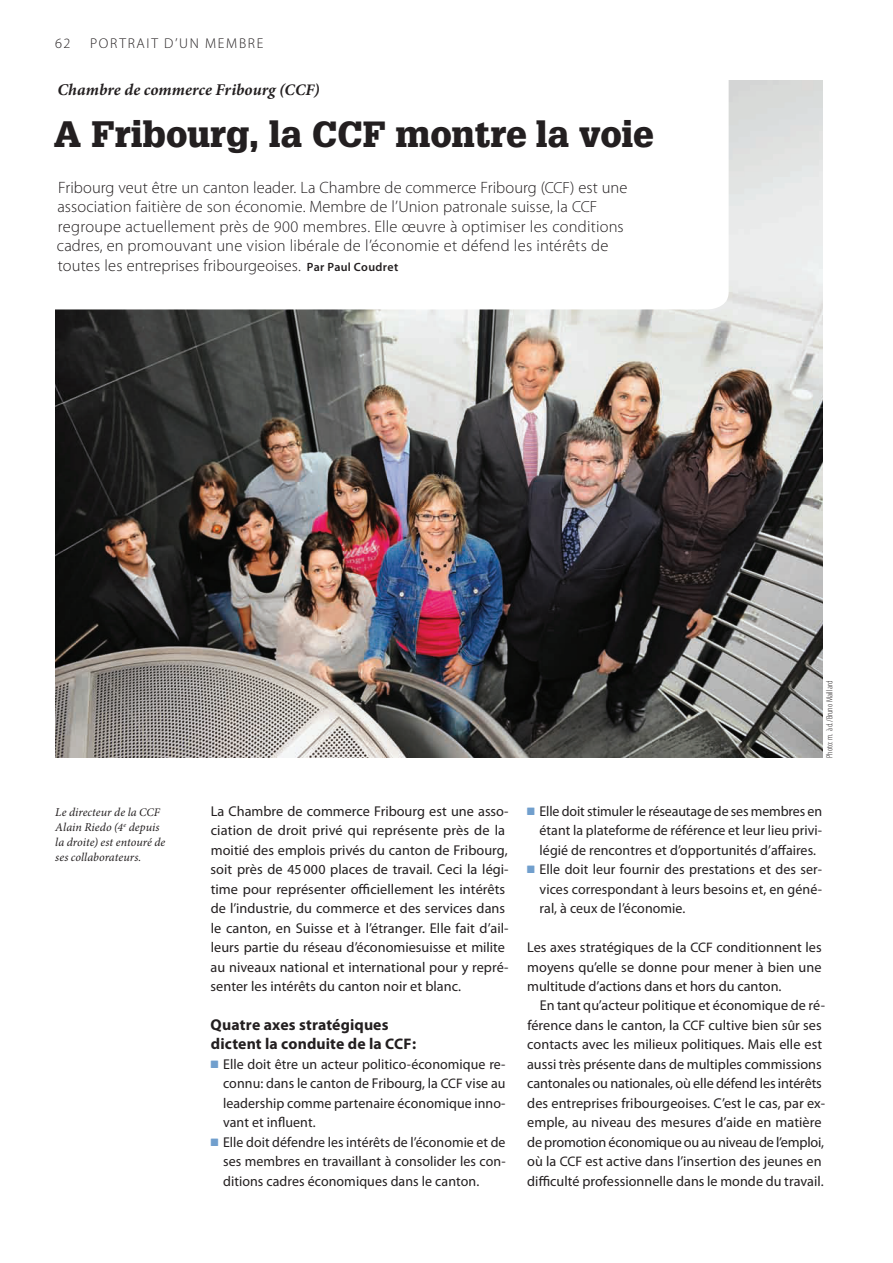
<style>
.page{position:relative;width:893px;height:1263px;background:#fff}
.page>*{position:absolute;margin:0;border:0;box-sizing:border-box;transform-origin:0 0}
.t1{font:900 36px "Glypha LT Std";color:#231f20}
.t2{font:300 16.5px/19.5px "Myriad Pro";letter-spacing:.01em;color:#231f20}
.t3{font:italic 700 16.5px "Minion Pro";color:#231f20}
.t4{font:700 15.75px/19.5px "Myriad Pro";letter-spacing:.01em;color:#231f20}
.t5{font:14.25px/19.5px "Myriad Pro";letter-spacing:.005em;color:#231f20;text-align:justify}
.t6{font:300 14.25px "Myriad Pro";letter-spacing:.12em;color:#231f20}
.t7{font:italic 12px/15px "Minion Pro";letter-spacing:.005em;color:#231f20}
.t8{font:300 condensed 9px "Myriad Pro";letter-spacing:.01em;color:#231f20}
.s1{font-size:16.05px}
.s2{font-size:35.55px}
.s3{font-weight:600;font-size:12px}
.s4{font-size:11.55px}
.s5{font-size:13.8px}
.s6{font-size:15.3px}
.s7{font-family:"Guifxv 2 Transports";font-size:10.5px;color:#719fcd}
</style>
<div class="page">
<img style="left:55px;top:81px;width:767px;height:676px">
<svg style="left:55px;top:81px;width:673px;height:228px"></svg>
<p class="t6" style="left:55px;top:38px;width:17px">62</p>
<p class="t6" style="left:90px;top:38px;width:175px">PORTRAIT D’UN MEMBRE</p>
<p class="t3" style="left:57px;top:83px;width:264px">Chambre de commerce Fribourg (<span class="s1">CCF</span>)</p>
<h1 class="t1" style="left:54px;top:121px;width:600px">A Fribourg, la <span class="s2">CCF</span> montre la voie</h1>
<p class="t2" style="left:57px;top:178px;width:572px">Fribourg veut être un canton leader. La Chambre de commerce Fribourg (<span class="s1">CCF</span>) est une association faitière de son économie. Membre de l’Union patronale suisse, la <span class="s1">CCF </span>regroupe actuellement près de <span class="s1">900</span> membres. Elle œuvre à optimiser les conditions cadres, en promouvant une vision libérale de l’éco nomie et défend les intérêts de toutes les entreprises fribourgeoises. <span class="s3">Par Paul Coudret</span></p>
<p class="t8" style="left:825px;top:758px;width:79px;rotate:-90deg">Photo: m. à d./Bruno Maillard</p>
<p class="t7" style="left:55px;top:805px;width:112px">Le directeur de la <span class="s4">CCF<br></span>Alain Riedo (<span class="s4">4</span><sup>e</sup> depuis la droite) est entouré de ses collaborateurs.</p>
<p class="t5" style="left:210px;top:802px;width:299px;text-align:left">La Chambre de commerce Fribourg est une asso&shy;ciation de droit privé qui représente près de la moitié des emplois privés du canton de Fribourg, soit près de <span class="s5">45 000</span> places de travail. Ceci la légi&shy;time pour représenter officiellement les intérêts de l’industrie, du commerce et des services dans le canton, en Suisse et à l’étranger. Elle fait d’ail&shy;leurs partie du réseau d’économiesuisse et milite au niveaux national et international pour y repré&shy;senter les intérêts du canton noir et blanc.</p>
<p class="t4" style="left:210px;top:1016px;width:207px">Quatre axes stratégiques dictent la conduite de la <span class="s6">CCF</span> :</p>
<p class="t5" style="left:223px;top:1055px;width:284px;text-indent:-13px"><span class="s7">-</span> Elle doit être un acteur politico-économique re&shy;connu: dans le canton de Fribourg, la <span class="s5">CCF</span> vise au leadership comme partenaire économique inno&shy;vant et influent.</p>
<p class="t5" style="left:223px;top:1133px;width:284px;text-indent:-13px"><span class="s7">-</span> Elle doit défendre les intérêts de l’économie et de ses membres en travaillant à consolider les con&shy;di tions cadres économiques dans le canton.</p>
<p class="t5" style="left:539px;top:802px;width:284px;text-indent:-13px"><span class="s7">-</span> Elle doit stimuler le réseautage de ses membres en étant la plateforme de référence et leur lieu privi&shy;légié de rencontres et d’opportunités d’affaires.</p>
<p class="t5" style="left:539px;top:861px;width:284px;text-indent:-13px"><span class="s7">-</span> Elle doit leur fournir des prestations et des ser&shy;vices correspondant à leurs besoins et, en géné&shy;ral, à ceux de l’économie.</p>
<p class="t5" style="left:527px;top:938px;width:296px">Les axes stratégiques de la <span class="s5">CCF</span> conditionnent les moyens qu’elle se donne pour mener à bien une multitude d’actions dans et hors du canton.</p>
<p class="t5" style="left:527px;top:997px;width:299px;text-align:left;text-indent:13px">En tant qu’acteur politique et économique de ré&shy;férence dans le canton, la <span class="s5">CCF</span> cultive bien sûr ses contacts avec les milieux politiques. Mais elle est aussi très présente dans de multiples commissions cantonales ou nationales, où elle défend les intérêts des entreprises fribourgeoises. C’est le cas, par ex&shy;emple, au niveau des mesures d’aide en matière de promotion économique ou au niveau de l’emploi, où la <span class="s5">CCF</span> est active dans l’insertion des jeunes en difficulté professionnelle dans le monde du travail.</p>
</div>
